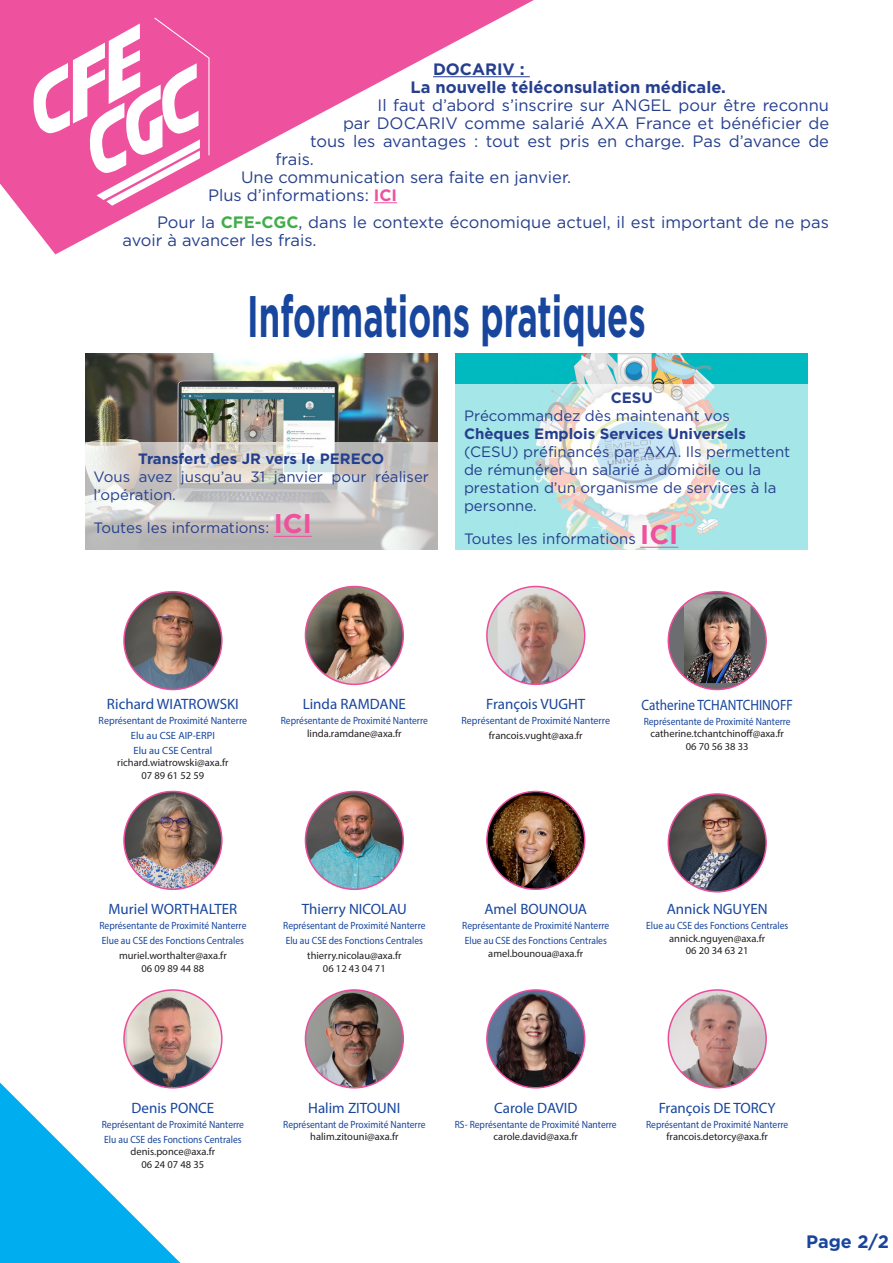
<style>
.page{position:relative;width:893px;height:1263px;background:#fff}
.page>*{position:absolute;margin:0;border:0;box-sizing:border-box;transform-origin:0 0}
.t1{font:700 58.5px "Gotham";color:#18469d;scale:.59 1}
.t2{font:700 18px "Gotham";color:#18469d}
.t3{font:16.5px/18px "Gotham";color:#253f8e}
.t4{font:700 16.5px "Gotham";color:#253f8e}
.t5{font:15px/18px "Gotham";color:#253f8e}
.t6{font:15px "Myriad Pro";color:#18469d}
.t7{font:700 15px "Gotham";color:#253f8e}
.t8{font:15px "Myriad Pro";color:#18469d;scale:.88 1}
.t9{font:10.5px "Myriad Pro";color:#18469d;scale:.91 1}
.t10{font:10.5px "Myriad Pro";color:#231f20}
.t11{font:10.5px "Myriad Pro";color:#18469d;scale:.95 1}
.t12{font:10.5px "Myriad Pro";color:#18469d}
.s1{font-weight:700;color:#ee519e}
.s2{font-weight:700;color:#40ae49}
.s3{font-weight:700;font-size:27px;color:#ee519e}
.s4{font-weight:700}
</style>
<div class="page">
<svg style="left:0;top:1082px;width:180px;height:181px"></svg>
<svg style="left:0;top:0;width:534px;height:254px"></svg>
<svg style="left:33px;top:17px;width:177px;height:189px"></svg>
<hr style="left:433px;top:76px;width:97px;height:1px;background:#253f8e">
<svg style="left:374px;top:202px;width:23px;height:1px"></svg>
<img style="left:85px;top:353px;width:352px;height:89px">
<svg style="left:85px;top:442px;width:352px;height:108px;background:#cdcbc9"></svg>
<hr style="left:274px;top:536px;width:38px;height:1px;background:#ee519e">
<img style="left:455px;top:353px;width:353px;height:31px">
<svg style="left:455px;top:384px;width:353px;height:166px;fill:#a5e6e8"></svg>
<hr style="left:640px;top:547px;width:38px;height:1px;background:#ee519e">
<img style="left:127px;top:990px;width:93px;height:98px">
<div style="left:123px;top:989px;width:100px;height:99px;border:2px solid #ed4c9c;border-radius:50%"></div>
<img style="left:124px;top:592px;width:98px;height:97px;border-radius:49px">
<div style="left:123px;top:591px;width:100px;height:99px;border:2px solid #ed4c9c;border-radius:50%"></div>
<div style="left:487px;top:586px;width:98px;height:98px;background:#d1d3ce;border-radius:50%"></div>
<img style="left:498px;top:586px;width:86px;height:98px">
<div style="left:486px;top:586px;width:99px;height:99px;border:2px solid #ed4c9c;border-radius:50%"></div>
<img style="left:124px;top:791px;width:98px;height:98px;border-radius:49px">
<div style="left:123px;top:791px;width:100px;height:99px;border:2px solid #ed4c9c;border-radius:50%"></div>
<img style="left:305px;top:791px;width:98px;height:98px;border-radius:49px">
<div style="left:305px;top:791px;width:99px;height:99px;border:2px solid #ed4c9c;border-radius:50%"></div>
<img style="left:487px;top:795px;width:97px;height:94px">
<div style="left:486px;top:791px;width:99px;height:99px;border:2px solid #ed4c9c;border-radius:50%"></div>
<img style="left:305px;top:586px;width:98px;height:98px;border-radius:49px">
<div style="left:305px;top:586px;width:99px;height:99px;border:2px solid #ed4c9c;border-radius:50%"></div>
<img style="left:305px;top:990px;width:98px;height:98px">
<div style="left:305px;top:989px;width:99px;height:99px;border:2px solid #ed4c9c;border-radius:50%"></div>
<img style="left:668px;top:990px;width:98px;height:98px;border-radius:49px">
<div style="left:668px;top:989px;width:99px;height:99px;border:2px solid #ed4c9c;border-radius:50%"></div>
<img style="left:487px;top:990px;width:98px;height:98px;border-radius:49px">
<div style="left:486px;top:989px;width:99px;height:99px;border:2px solid #ed4c9c;border-radius:50%"></div>
<div style="left:668px;top:592px;width:98px;height:97px;background:#6c6d70;border-radius:50%"></div>
<img style="left:684px;top:594px;width:66px;height:89px">
<div style="left:668px;top:591px;width:99px;height:99px;border:2px solid #ed4c9c;border-radius:50%"></div>
<img style="left:668px;top:794px;width:98px;height:98px;border-radius:49px">
<div style="left:668px;top:793px;width:99px;height:99px;border:2px solid #ed4c9c;border-radius:50%"></div>
<p class="t4" style="left:433px;top:59px;width:93px">DOCARIV :</p>
<p class="t4" style="left:411px;top:77px;width:317px">La nouvelle téléconsulation médicale.</p>
<p class="t3" style="left:378px;top:95px;width:453px">Il faut d’abord s’inscrire sur ANGEL pour être reconnu</p>
<p class="t3" style="left:343px;top:113px;width:488px">par DOCARIV comme salarié AXA France et bénéficier de</p>
<p class="t3" style="left:310px;top:131px;width:520px">tous les avantages : tout est pris en charge. Pas d’avance de</p>
<p class="t3" style="left:276px;top:149px;width:40px">frais.</p>
<p class="t3" style="left:241px;top:167px;width:332px">Une communication sera faite en janvier.</p>
<p class="t3" style="left:208px;top:185px;width:191px">Plus d’informations: <span class="s1">ICI</span></p>
<p class="t3" style="left:123px;top:212px;width:708px;text-indent:34px">Pour la <span class="s2">CFE-CGC</span>, dans le contexte économique actuel, il est important de ne pas avoir à avancer les frais.</p>
<p class="t1" style="left:247px;top:282px;width:677px">Informations pratiques</p>
<p class="t7" style="left:138px;top:450px;width:248px">Transfert des JR vers le PERECO</p>
<p class="t5" style="left:94px;top:468px;width:337px">Vous avez jusqu’au 31 janvier pour réaliser l’opération.</p>
<p class="t5" style="left:94px;top:518px;width:220px">Toutes les informations: <span class="s3">ICI</span></p>
<p class="t7" style="left:611px;top:389px;width:44px">CESU</p>
<p class="t5" style="left:464px;top:407px;width:328px">Précommandez dès maintenant vos <span class="s4">Chèques Emplois Services Universels </span>(CESU) préfinancés par AXA. Ils permettent de rémunérer un salarié à domicile ou la prestation d’un organisme de services à la personne.</p>
<p class="t5" style="left:464px;top:529px;width:216px">Toutes les informations <span class="s3">ICI</span></p>
<p class="t6" style="left:107px;top:694px;width:133px">Richard WIATROWSKI</p>
<p class="t11" style="left:99px;top:714px;width:158px">Représentant de Proximité Nanterre</p>
<p class="t12" style="left:131px;top:729px;width:85px">Elu au CSE AIP-ERPI</p>
<p class="t12" style="left:134px;top:744px;width:80px">Elu au CSE Central</p>
<p class="t10" style="left:117px;top:756px;width:113px">richard.wiatrowski@axa.fr</p>
<p class="t10" style="left:142px;top:769px;width:64px">07 89 61 52 59</p>
<p class="t6" style="left:303px;top:695px;width:105px">Linda RAMDANE</p>
<p class="t9" style="left:281px;top:714px;width:163px">Représentante de Proximité Nanterre</p>
<p class="t10" style="left:307px;top:727px;width:96px">linda.ramdane@axa.fr</p>
<p class="t6" style="left:486px;top:695px;width:101px">François VUGHT</p>
<p class="t11" style="left:461px;top:714px;width:158px">Représentant de Proximité Nanterre</p>
<p class="t10" style="left:489px;top:729px;width:95px">francois.vught@axa.fr</p>
<p class="t8" style="left:642px;top:695px;width:173px">Catherine TCHANTCHINOFF</p>
<p class="t9" style="left:644px;top:715px;width:163px">Représentante de Proximité Nanterre</p>
<p class="t10" style="left:650px;top:727px;width:135px">catherine.tchantchinoff@axa.fr</p>
<p class="t10" style="left:686px;top:740px;width:64px">06 70 56 38 33</p>
<p class="t6" style="left:108px;top:900px;width:130px">Muriel WORTHALTER</p>
<p class="t9" style="left:99px;top:919px;width:163px">Représentante de Proximité Nanterre</p>
<p class="t9" style="left:102px;top:934px;width:158px">Elue au CSE des Fonctions Centrales</p>
<p class="t10" style="left:119px;top:949px;width:109px">muriel.worthalter@axa.fr</p>
<p class="t10" style="left:142px;top:962px;width:64px">06 09 89 44 88</p>
<p class="t6" style="left:302px;top:900px;width:106px">Thierry NICOLAU</p>
<p class="t9" style="left:283px;top:919px;width:158px">Représentant de Proximité Nanterre</p>
<p class="t9" style="left:286px;top:934px;width:152px">Elu au CSE des Fonctions Centrales</p>
<p class="t10" style="left:307px;top:949px;width:96px">thierry.nicolau@axa.fr</p>
<p class="t10" style="left:323px;top:962px;width:64px">06 12 43 04 71</p>
<p class="t6" style="left:484px;top:900px;width:104px">Amel BOUNOUA</p>
<p class="t9" style="left:462px;top:919px;width:163px">Représentante de Proximité Nanterre</p>
<p class="t9" style="left:465px;top:934px;width:158px">Elue au CSE des Fonctions Centrales</p>
<p class="t10" style="left:488px;top:947px;width:96px">amel.bounoua@axa.fr</p>
<p class="t6" style="left:667px;top:900px;width:102px">Annick NGUYEN</p>
<p class="t9" style="left:646px;top:919px;width:158px">Elue au CSE des Fonctions Centrales</p>
<p class="t10" style="left:669px;top:932px;width:97px">annick.nguyen@axa.fr</p>
<p class="t10" style="left:686px;top:944px;width:64px">06 20 34 63 21</p>
<p class="t6" style="left:132px;top:1098px;width:84px">Denis PONCE</p>
<p class="t9" style="left:102px;top:1117px;width:158px">Représentant de Proximité Nanterre</p>
<p class="t9" style="left:104px;top:1132px;width:152px">Elu au CSE des Fonctions Centrales</p>
<p class="t10" style="left:131px;top:1145px;width:86px">denis.ponce@axa.fr</p>
<p class="t10" style="left:142px;top:1158px;width:64px">06 24 07 48 35</p>
<p class="t6" style="left:308px;top:1098px;width:94px">Halim ZITOUNI</p>
<p class="t9" style="left:283px;top:1117px;width:158px">Représentant de Proximité Nanterre</p>
<p class="t10" style="left:310px;top:1130px;width:90px">halim.zitouni@axa.fr</p>
<p class="t6" style="left:494px;top:1098px;width:85px">Carole DAVID</p>
<p class="t9" style="left:455px;top:1117px;width:179px">RS- Représentante de Proximité Nanterre</p>
<p class="t10" style="left:494px;top:1130px;width:86px">carole.david@axa.fr</p>
<p class="t6" style="left:659px;top:1098px;width:119px">François DE TORCY</p>
<p class="t9" style="left:646px;top:1117px;width:158px">Représentant de Proximité Nanterre</p>
<p class="t10" style="left:666px;top:1130px;width:103px">francois.detorcy@axa.fr</p>
<p class="t2" style="left:806px;top:1231px;width:84px">Page 2/2</p>
</div>
